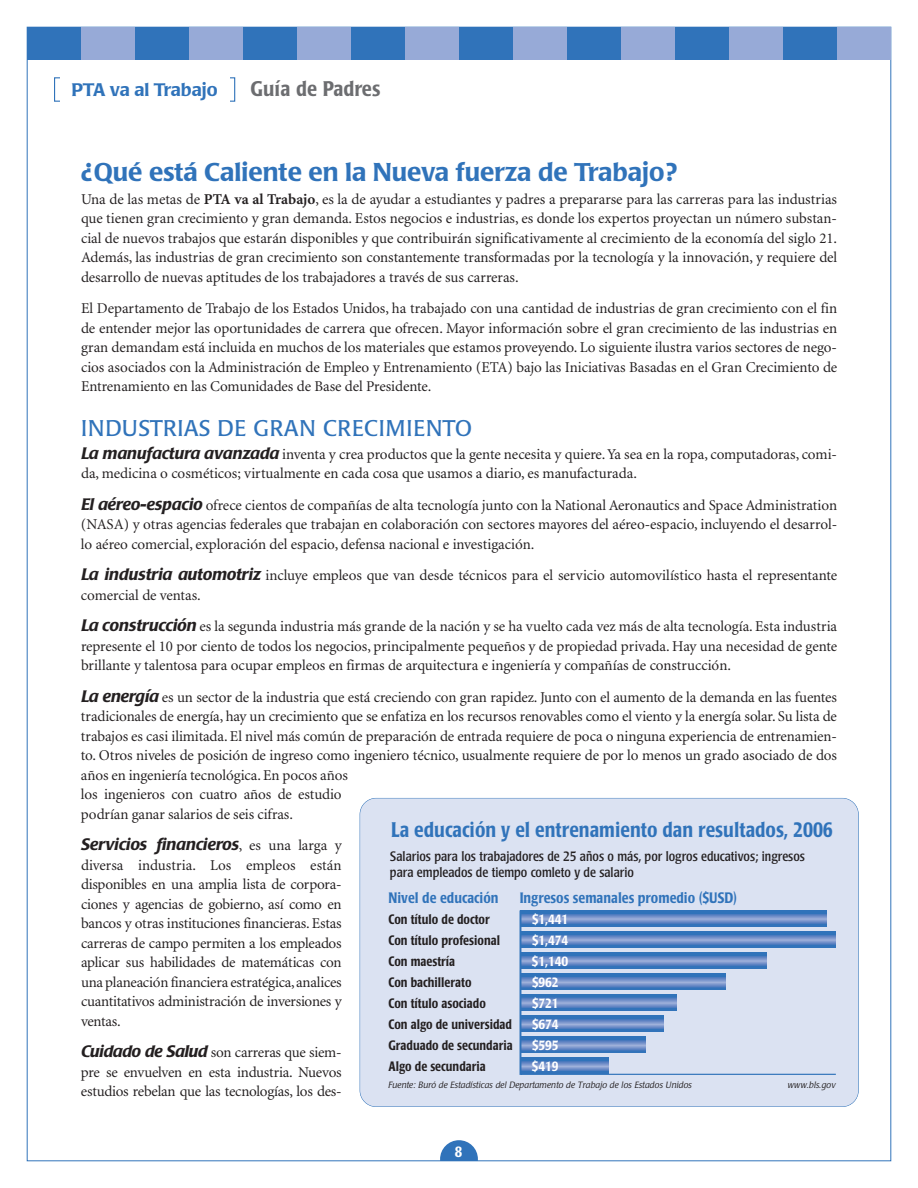
<style>
.page{position:relative;width:918px;height:1188px;background:#fff}
.page>*{position:absolute;margin:0;border:0;box-sizing:border-box;transform-origin:0 0}
.t1{font:500 25.5px "Poppl Laudatio";color:#3073ba}
.t2{font:22.5px "Poppl Laudatio";letter-spacing:.04em;color:#3073ba}
.t3{font:500 condensed 21px "Poppl Laudatio";color:#3073ba;scale:.95 1}
.t4{font:500 condensed 21px "Poppl Laudatio";color:#6c6d70}
.t5{font:500 18px "Poppl Laudatio";letter-spacing:-.01em;color:#3073ba}
.t6{font:italic 500 16.5px "Poppl Laudatio";color:#231f20}
.t7{font:15px/19.5px "Minion MM.367.585.11";letter-spacing:-.005em;color:#231f20;text-align:justify}
.t8{font:500 condensed 15px "Poppl Laudatio";color:#3073ba;scale:.95 1}
.t9{font:500 condensed 15px "Poppl Laudatio";color:#fff}
.t10{font:500 condensed 13.5px "Poppl Laudatio";color:#231f20;scale:.92 1}
.t11{font:condensed 13.5px/16.5px "Poppl Laudatio";color:#231f20}
.t12{font:500 condensed 13.5px "Poppl Laudatio";color:#fff}
.t13{font:italic 300 9px "Poppl Laudatio";color:#231f20}
.s1{font-family:"Minion MM.578.585.11"}
.s2{font-family:"Poppl Laudatio";font-weight:500;font-style:italic;font-size:16.5px}
.s3{font-family:"Minion MM.367.585.11";font-weight:400;font-style:normal;font-size:15px}
</style>
<div class="page">
<div style="left:440px;top:1140px;width:38px;height:38px;background:#3073ba;border-radius:50%"></div>
<div style="left:440px;top:1161px;width:38px;height:27px;background:#fff"></div>
<div style="left:27px;top:27px;width:864px;height:32px;background:#3073ba"></div>
<div style="left:81px;top:27px;width:54px;height:32px;background:#97aad7"></div>
<div style="left:189px;top:27px;width:54px;height:32px;background:#97aad7"></div>
<div style="left:297px;top:27px;width:54px;height:32px;background:#97aad7"></div>
<div style="left:405px;top:27px;width:54px;height:32px;background:#97aad7"></div>
<div style="left:513px;top:27px;width:54px;height:32px;background:#97aad7"></div>
<div style="left:621px;top:27px;width:54px;height:32px;background:#97aad7"></div>
<div style="left:729px;top:27px;width:54px;height:32px;background:#97aad7"></div>
<div style="left:837px;top:27px;width:54px;height:32px;background:#97aad7"></div>
<div style="left:54px;top:77px;width:181px;height:25px;border:1px solid #3073ba"></div>
<div style="left:60px;top:76px;width:169px;height:28px;background:#fff"></div>
<div style="left:360px;top:798px;width:499px;height:309px;background:#dbe2f2;border-radius:16px"></div>
<svg style="left:519px;top:910px;width:317px;height:165px"></svg>
<p class="t5" style="left:72px;top:83px;width:148px">PTA va al Trabajo</p>
<h3 class="t4" style="left:251px;top:79px;width:131px">Guía de Padres</h3>
<h1 class="t1" style="left:81px;top:162px;width:598px">¿Qué está Caliente en la Nueva fuerza de Trabajo?</h1>
<p class="t7" style="left:81px;top:191px;width:758px">Una de las metas de <span class="s1">PTA va al Trabajo</span>, es la de ayudar a estudiantes y padres a prepararse para las carreras para las industrias que tienen gran crecimiento y gran demanda. Estos negocios e industrias, es donde los expertos proyectan un número substan&shy;cial de nuevos trabajos que estarán disponibles y que contribuirán significativamente al crecimiento de la economía del siglo 21.<br>Además, las industrias de gran crecimiento son constantemente transformadas por la tecnología y la innovación, y requiere del desarrollo de nuevas aptitudes de los trabajadores a través de sus carreras.</p>
<p class="t7" style="left:81px;top:300px;width:758px">El Departamento de Trabajo de los Estados Unidos, ha trabajado con una cantidad de industrias de gran crecimiento con el fin de entender mejor las oportunidades de carrera que ofrecen. Mayor información sobre el gran crecimiento de las industrias en gran demandam está incluida en muchos de los materiales que estamos proveyendo. Lo siguiente ilustra varios sectores de nego&shy;cios asociados con la Administración de Empleo y Entrenamiento (ETA) bajo las Iniciativas Basadas en el Gran Crecimiento de Entrenamiento en las Comunidades de Base del Presidente.</p>
<h2 class="t2" style="left:81px;top:420px;width:393px">INDUSTRIAS DE GRAN CRECIMIENTO</h2>
<p class="t7" style="left:81px;top:446px;width:758px"><span class="s2">La manufactura avanzada</span> inventa y crea productos que la gente necesita y quiere. Ya sea en la ropa, computadoras, comi&shy;da, medicina o cosméticos; virtualmente en cada cosa que usamos a diario, es manufacturada.</p>
<p class="t7" style="left:81px;top:497px;width:758px"><span class="s2">El aéreo-espacio</span> ofrece cientos de compañías de alta tecnología junto con la National Aeronautics and Space Administration (NASA) y otras agencias federales que trabajan en colaboración con sectores mayores del aéreo-espacio, incluyendo el desarrol&shy;lo aéreo comercial, exploración del espacio, defensa nacional e investigación.</p>
<p class="t7" style="left:81px;top:567px;width:758px"><span class="s2">La industria automotriz</span> incluye empleos que van desde técnicos para el servicio automovilístico hasta el representante comercial de ventas.</p>
<p class="t7" style="left:81px;top:618px;width:758px"><span class="s2">La construcción</span> es la segunda industria más grande de la nación y se ha vuelto cada vez más de alta tecnología. Esta industria represente el 10 por ciento de todos los negocios, principalmente pequeños y de propiedad privada. Hay una necesidad de gente brillante y talentosa para ocupar empleos en firmas de arquitectura e ingeniería y compañías de construcción.</p>
<p class="t7" style="left:81px;top:689px;width:758px;text-align:left"><span class="s2">La energía</span> es un sector de la industria que está creciendo con gran rapidez. Junto con el aumento de la demanda en las fuentes tradicionales de energía, hay un crecimiento que se enfatiza en los recursos renovables como el viento y la energía solar. Su lista de trabajos es casi ilimitada. El nivel más común de preparación de entrada requiere de poca o ninguna experiencia de entrenamien&shy;to. Otros niveles de posición de ingreso como ingeniero técnico, usualmente requiere de por lo menos un grado asociado de dos años en ingeniería tecnológica. En pocos años<br>los ingenieros con cuatro años de estudio<br>podrían ganar salarios de seis cifras.</p>
<p class="t6" style="left:81px;top:838px;width:262px">Servicios financieros<span class="s3">, es una larga y</span></p>
<p class="t7" style="left:81px;top:857px;width:262px">diversa industria. Los empleos están disponibles en una amplia lista de corpora&shy;ciones y agencias de gobierno, así como en bancos y otras instituciones financieras. Estas carreras de campo permiten a los empleados aplicar sus habilidades de matemáticas con una planeación financiera estratégica,analices cuantitativos administración de inversiones y ventas.</p>
<p class="t7" style="left:81px;top:1044px;width:262px"><span class="s2">Cuidado de Salud</span> son carreras que siem&shy;pre se envuelven en esta industria. Nuevos estudios rebelan que las tecnologías, los des-</p>
<h3 class="t3" style="left:391px;top:820px;width:467px">La educación y el entrenamiento dan resultados, 2006</h3>
<p class="t11" style="left:390px;top:849px;width:416px">Salarios para los trabajadores de 25 años o más, por logros educativos; ingresos para empleados de tiempo comleto y de salario</p>
<p class="t8" style="left:388px;top:891px;width:117px">Nivel de educación</p>
<p class="t8" style="left:520px;top:891px;width:230px">Ingresos semanales promedio ($USD)</p>
<p class="t10" style="left:388px;top:913px;width:112px">Con título de doctor</p>
<p class="t12" style="left:532px;top:913px;width:38px">$1,441</p>
<p class="t10" style="left:388px;top:934px;width:123px">Con título profesional</p>
<p class="t12" style="left:532px;top:934px;width:38px">$1,474</p>
<p class="t10" style="left:388px;top:955px;width:74px">Con maestría</p>
<p class="t12" style="left:532px;top:955px;width:38px">$1,140</p>
<p class="t10" style="left:388px;top:976px;width:92px">Con bachillerato</p>
<p class="t12" style="left:532px;top:976px;width:28px">$962</p>
<p class="t10" style="left:388px;top:997px;width:107px">Con título asociado</p>
<p class="t12" style="left:532px;top:997px;width:28px">$721</p>
<p class="t10" style="left:388px;top:1018px;width:136px">Con algo de universidad</p>
<p class="t12" style="left:532px;top:1018px;width:28px">$674</p>
<p class="t10" style="left:388px;top:1039px;width:137px">Graduado de secundaria</p>
<p class="t12" style="left:532px;top:1039px;width:28px">$595</p>
<p class="t10" style="left:388px;top:1060px;width:107px">Algo de secundaria</p>
<p class="t12" style="left:532px;top:1060px;width:28px">$419</p>
<p class="t13" style="left:388px;top:1081px;width:305px">Fuente: Buró de Estadísticas del Departamento de Trabajo de los Estados Unidos</p>
<p class="t13" style="left:788px;top:1081px;width:50px">www.bls.gov</p>
<p class="t9" style="left:455px;top:1145px;width:9px">8</p>
</div>
